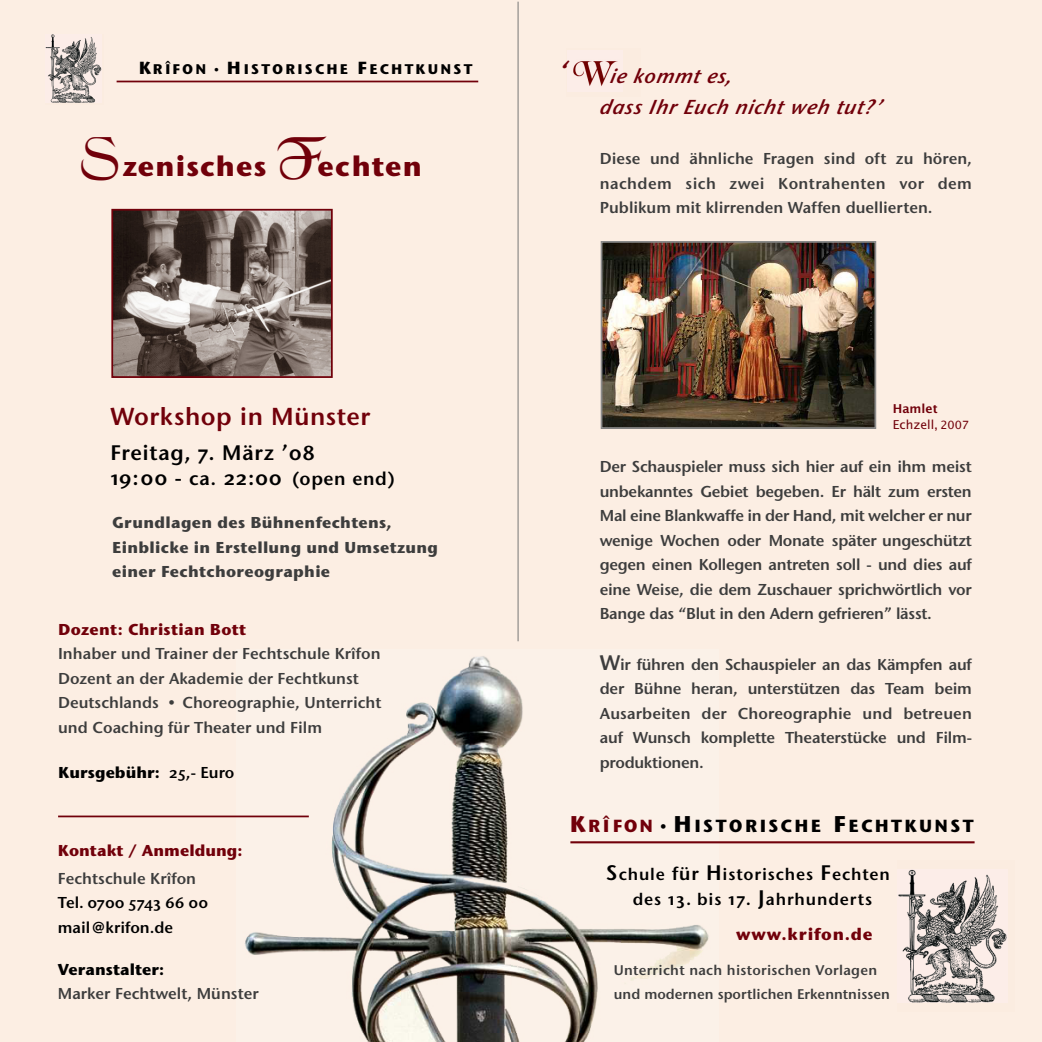
<style>
.page{position:relative;width:1042px;height:1042px;background:#fff}
.page>*{position:absolute;margin:0;border:0;box-sizing:border-box;transform-origin:0 0}
.t1{font:49px "Black Chancery";color:#71000a}
.t2{font:700 28px "Stone Sans OSITCTT";letter-spacing:.04em;color:#71000a}
.t3{font:24.5px "Stone Sans OSITCTT Semi";letter-spacing:.02em;color:#71000a}
.t4{font:21px/24.5px "Stone Sans OSITCTT Semi";letter-spacing:.03em;color:#000}
.t5{font:italic 700 21px "Stone Sans ITCTT";color:#71000a}
.t6{font:italic 20.12px/31.5px "Stone Sans OSITCTT Semi Ita";color:#71000a}
.t7{font:700 17.5px "Stone Sans OSITCTT";letter-spacing:.125em;color:#000}
.t8{font:16.62px/24.5px "Stone Sans OSITCTT Semi";letter-spacing:.05em;color:#000;text-align:center}
.t9{font:700 16.62px "Stone Sans OSITCTT";letter-spacing:.045em;color:#71000a}
.t10{font:15.75px/24.5px "Stone Sans OSITCTT Semi";color:#3d3d3d;text-align:justify}
.t11{font:700 15.75px/24.5px "Stone Sans OSITCTT";letter-spacing:.02em;color:#3d3d3d}
.t12{font:700 15.75px "Stone Sans OSITCTT";letter-spacing:.015em;color:#71000a}
.t13{font:700 15.75px "Stone Sans OSITCTT";color:#000}
.t14{font:15.75px/24.5px "Stone Sans OSITCTT Semi";color:#000}
.t15{font:14px/24.5px "Stone Sans OSITCTT Semi";letter-spacing:.005em;color:#3d3d3d}
.t16{font:700 14px "Stone Sans OSITCTT";letter-spacing:.155em;color:#000}
.t17{font:12.25px/16.1px "Lucida Grande";color:#71000a}
.s1{font-size:17.5px}
.s2{font-size:12.25px}
.s3{font-size:19.25px}
.s4{font-size:18.38px}
.s5{font-family:"Stone Sans OSITCTT Semi";font-weight:400}
.s6{font-weight:700}
.s7{font-size:11.38px}
.s8{font-size:21px}
.s9{font-size:22.75px;color:#71000a}
.s10{color:#71000a}
.s11{font-size:15.75px}
.s12{font-size:22.75px}
</style>
<div class="page">
<div style="left:521px;top:0;width:521px;height:1042px;background:#fceee3"></div>
<div style="left:0;top:0;width:521px;height:1042px;background:#fceee3"></div>
<div style="left:45px;top:35px;width:58px;height:70px;background:linear-gradient(to right,#fbece0,#fbece1)"></div>
<img style="left:45px;top:35px;width:56px;height:67px">
<img style="left:237px;top:656px;width:481px;height:386px">
<hr style="left:117px;top:81px;width:361px;height:1px;background:#71000a">
<hr style="left:58px;top:815px;width:251px;height:2px;background:#71000a">
<img style="left:114px;top:212px;width:216px;height:163px">
<div style="left:111px;top:209px;width:222px;height:169px;border:2px solid #71000a"></div>
<img style="left:573px;top:61px;width:45px;height:25px">
<img style="left:898px;top:869px;width:109px;height:133px">
<hr style="left:570px;top:841px;width:404px;height:2px;background:#71000a">
<img style="left:604px;top:244px;width:269px;height:182px">
<div style="left:601px;top:241px;width:275px;height:188px;border:2px solid #8b8b8b"></div>
<hr style="left:518px;top:2px;width:1px;height:639px;background:#777">
<p class="t16" style="left:139px;top:60px;width:335px"><span class="s1">K</span>RÎFON <span class="s2">•</span> <span class="s1">H</span>ISTORISCHE <span class="s1">F</span>ECHTKUNST</p>
<h2 class="t2" style="left:81px;top:148px;width:187px"><sup>S</sup>zenisches</h2>
<h1 class="t1" style="left:277px;top:129px;width:47px">F</h1>
<h2 class="t2" style="left:317px;top:148px;width:106px">echten</h2>
<h3 class="t3" style="left:110px;top:401px;width:261px">Workshop in Münster</h3>
<h3 class="t4" style="left:110px;top:440px;width:286px">Freitag, 7. März ’08<br>19:00 - <span class="s3">ca.</span> 22:00 <span class="s4">(open end)</span></h3>
<p class="t11" style="left:112px;top:510px;width:327px">Grundlagen des Bühnenfechtens,<br>Einblicke in Erstellung und Umsetzung einer Fechtchoreographie</p>
<p class="t12" style="left:58px;top:619px;width:189px">Dozent: Christian Bott</p>
<p class="t10" style="left:58px;top:641px;width:325px;text-align:left">Inhaber und Trainer der Fechtschule Krîfon Dozent an der Akademie der Fechtkunst Deutschlands • Choreographie, Unterricht und Coaching für Theater und Film</p>
<p class="t13" style="left:58px;top:762px;width:178px">Kursgebühr: <span class="s5">25,- Euro</span></p>
<p class="t12" style="left:58px;top:840px;width:186px">Kontakt / Anmeldung:</p>
<p class="t10" style="left:58px;top:866px;width:140px">Fechtschule Krîfon</p>
<p class="t14" style="left:58px;top:890px;width:152px">Tel. 0700 5743 66 00 mail@krifon.de</p>
<p class="t13" style="left:58px;top:959px;width:108px">Veranstalter:</p>
<p class="t10" style="left:58px;top:981px;width:202px">Marker Fechtwelt, Münster</p>
<h3 class="t5" style="left:560px;top:55px;width:14px">‘</h3>
<p class="t6" style="left:599px;top:60px;width:289px;text-indent:10px">ie kommt es,<br>dass Ihr Euch nicht weh tut?’</p>
<p class="t10" style="left:600px;top:146px;width:374px">Diese und ähnliche Fragen sind oft zu hören, nachdem sich zwei Kontrahenten vor dem Publikum mit klirrenden Waffen duellierten.</p>
<p class="t17" style="left:893px;top:401px;width:78px"><span class="s6">Hamlet<br></span>Echzell, <span class="s7">2007</span></p>
<p class="t10" style="left:600px;top:454px;width:373px">Der Schauspieler muss sich hier auf ein ihm meist unbekanntes Gebiet begeben. Er hält zum ersten Mal eine Blankwaffe in der Hand, mit welcher er nur wenige Wochen oder Monate später ungeschützt gegen einen Kollegen antreten soll - und dies auf eine Weise, die dem Zuschauer sprichwörtlich vor Bange das “Blut in den Adern gefrieren” lässt.</p>
<p class="t10" style="left:600px;top:652px;width:374px"><span class="s8">W</span>ir führen den Schauspieler an das Kämpfen auf der Bühne heran, unterstützen das Team beim Ausarbeiten der Choreographie und betreuen auf Wunsch komplette Theaterstücke und Film&shy;produktionen.</p>
<p class="t7" style="left:570px;top:814px;width:405px"><span class="s9">K</span><span class="s10">RÎ FON</span> <span class="s11">•</span> <span class="s12">H</span>ISTORISCHE <span class="s12">F</span>ECHTKUNST</p>
<p class="t8" style="left:606px;top:862px;width:285px"><span class="s8">S</span>chule <span class="s4">für</span> <span class="s8">H</span>istorisches <span class="s8">F</span>echten des <span class="s1">13.</span> bis <span class="s1">17.</span> <span class="s8">J</span>ahrhunderts</p>
<p class="t9" style="left:736px;top:923px;width:138px">www.krifon.de</p>
<p class="t15" style="left:614px;top:957px;width:278px">Unterricht nach historischen Vorlagen und modernen sportlichen Erkenntnissen</p>
</div>
